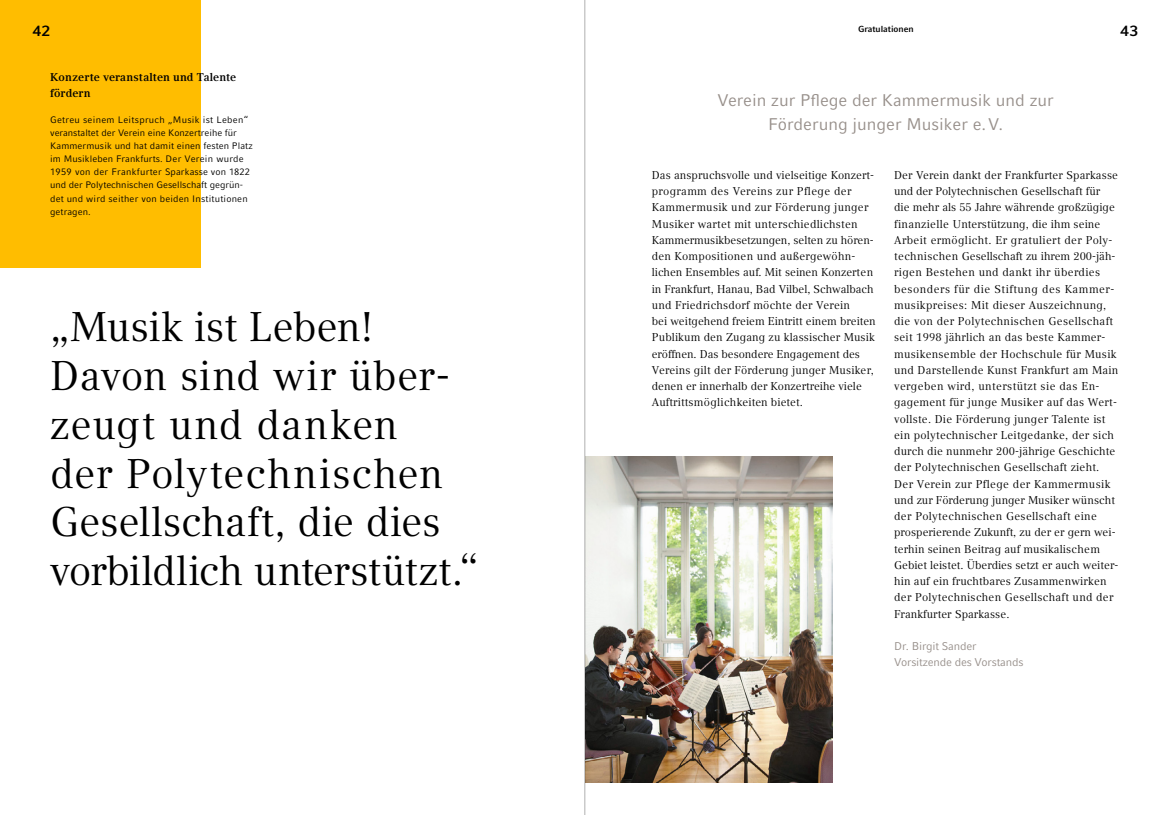
<style>
.page{position:relative;width:1170px;height:815px;background:#fff}
.page>*{position:absolute;margin:0;border:0;box-sizing:border-box;transform-origin:0 0}
.t1{font:41.25px/48.8px "Compatil Text LT";letter-spacing:.005em;color:#000}
.t2{font:16.88px/24.4px "Compatil Fact LT";color:#978f8a;text-align:center}
.t3{font:700 15px "Compatil Fact LT";color:#000}
.t4{font:11.25px/16.2px "Compatil Text LT";letter-spacing:.015em;color:#000}
.t5{font:11.25px/16.2px "Compatil Fact LT";letter-spacing:-.015em;color:#978f8a}
.t6{font:700 11.25px/15.6px "Compatil Text LT";color:#000}
.t7{font:9.38px/13.1px "Compatil Fact LT";letter-spacing:.01em;color:#000}
.t8{font:700 8.75px "Compatil Fact LT";letter-spacing:-.005em;color:#000}
</style>
<div class="page">
<div style="left:0;top:0;width:200px;height:267px;background:#ffbd00"></div>
<img style="left:585px;top:456px;width:247px;height:326px">
<hr style="left:584px;top:0;width:1px;height:815px;background:#000">
<h3 class="t3" style="left:33px;top:22px;width:19px">42</h3>
<p class="t8" style="left:858px;top:24px;width:57px">Gratulationen</p>
<h3 class="t3" style="left:1120px;top:22px;width:19px">43</h3>
<p class="t6" style="left:50px;top:69px;width:188px">Konzerte veranstalten und Talente fördern</p>
<p class="t7" style="left:50px;top:113px;width:204px">Getreu seinem Leitspruch „Musik ist Leben“ veranstaltet der Verein eine Konzertreihe für Kammermusik und hat damit einen festen Platz im Musikleben Frankfurts. Der Verein wurde 1959 von der Frankfurter Sparkasse von 1822 und der Polytechnischen Gesellschaft gegrün&shy;det und wird seither von beiden Institutionen getragen.</p>
<h1 class="t1" style="left:50px;top:302px;width:430px">„Musik ist Leben!<br>Davon sind wir über&shy;zeugt und danken<br>der Polytechnischen<br>Gesellschaft, die dies vorbildlich unterstützt.“</h1>
<h2 class="t2" style="left:717px;top:88px;width:338px">Verein zur Pflege der Kammermusik und zur<br>Förderung junger Musiker e.V.</h2>
<p class="t4" style="left:651px;top:167px;width:225px">Das anspruchsvolle und vielseitige Konzert&shy;programm des Vereins zur Pflege der Kammermusik und zur Förderung junger Musiker wartet mit unterschiedlichsten Kammermusikbesetzungen, selten zu hören&shy;den Kompositionen und außergewöhn&shy;lichen Ensembles auf. Mit seinen Konzerten in Frankfurt, Hanau, Bad Vilbel, Schwalbach und Friedrichsdorf möchte der Verein<br>bei weitgehend freiem Eintritt einem breiten Publikum den Zugang zu klassischer Musik eröffnen. Das besondere Engagement des Vereins gilt der Förderung junger Musiker, denen er innerhalb der Konzertreihe viele Auftrittsmöglichkeiten bietet.</p>
<p class="t4" style="left:894px;top:167px;width:226px">Der Verein dankt der Frankfurter Sparkasse und der Polytechnischen Gesellschaft für die mehr als 55 Jahre währende großzügige finanzielle Unterstützung, die ihm seine Arbeit ermöglicht. Er gratuliert der Poly&shy;technischen Gesellschaft zu ihrem 200-jäh&shy;rigen Bestehen und dankt ihr überdies besonders für die Stiftung des Kammer&shy;musikpreises: Mit dieser Auszeichnung, die von der Polytechnischen Gesellschaft seit 1998 jährlich an das beste Kammer&shy;musikensemble der Hochschule für Musik und Darstellende Kunst Frankfurt am Main vergeben wird, unterstützt sie das En&shy;gagement für junge Musiker auf das Wert&shy;vollste. Die Förderung junger Talente ist ein polytechnischer Leitgedanke, der sich durch die nunmehr 200-jährige Geschichte der Polytechnischen Gesellschaft zieht.<br>Der Verein zur Pflege der Kammermusik und zur Förderung junger Musiker wünscht der Polytechnischen Gesellschaft eine prosperierende Zukunft, zu der er gern wei&shy;terhin seinen Beitrag auf musikalischem Gebiet leistet. Überdies setzt er auch weiter&shy;hin auf ein fruchtbares Zusammenwirken der Polytechnischen Gesellschaft und der Frankfurter Sparkasse.</p>
<p class="t5" style="left:894px;top:638px;width:131px">Dr. Birgit Sander<br>Vorsitzende des Vorstands</p>
</div>
